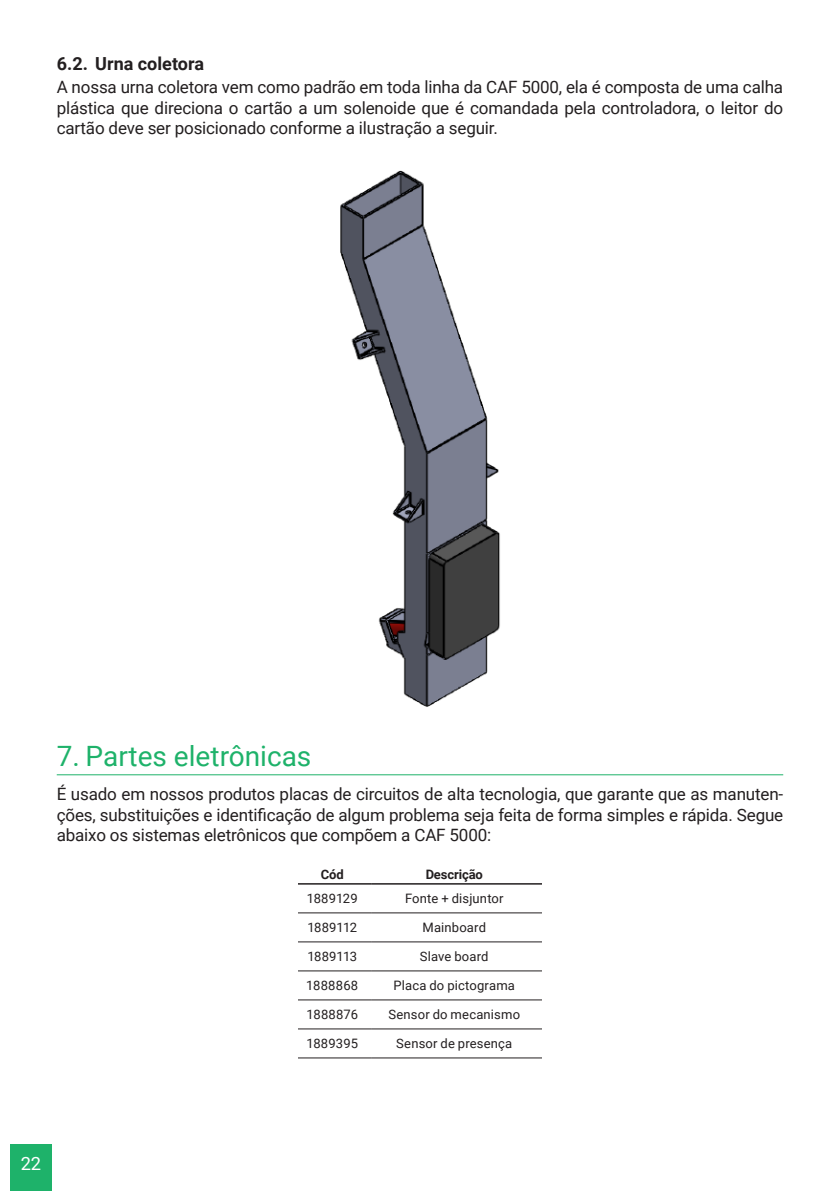
<style>
.page{position:relative;width:840px;height:1191px;background:#fff}
.page>*{position:absolute;margin:0;border:0;box-sizing:border-box;transform-origin:0 0}
.t1{font:28px "Roboto";color:#1eb26a}
.t2{font:18.2px "Roboto";color:#fff}
.t3{font:700 18px "Roboto";color:#231f20}
._0__Corpo_de_texto{font:17px/20.4px "Roboto";letter-spacing:-.01em;color:#231f20;text-align:justify}
._8__Tabela_Texto{font:13px "Roboto";letter-spacing:.015em;color:#231f20}
._8__Tabela_Texto-2{font:13px "Roboto";letter-spacing:-.02em;color:#231f20}
._9__Tabela_Título{font:700 13px "Roboto";letter-spacing:-.01em;color:#231f20}
</style>
<div class="page">
<div style="left:10px;top:1144px;width:42px;height:47px;background:#1eb26a"></div>
<hr style="left:57px;top:774px;width:725px;height:1px;background:#1eb26a">
<img style="left:340px;top:170px;width:160px;height:537px">
<hr style="left:298px;top:912px;width:73px;height:1px;background:#231f20">
<hr style="left:371px;top:912px;width:170px;height:1px;background:#231f20">
<hr style="left:298px;top:941px;width:73px;height:1px;background:#231f20">
<hr style="left:371px;top:941px;width:170px;height:1px;background:#231f20">
<hr style="left:298px;top:970px;width:73px;height:1px;background:#231f20">
<hr style="left:371px;top:970px;width:170px;height:1px;background:#231f20">
<hr style="left:298px;top:999px;width:73px;height:1px;background:#231f20">
<hr style="left:371px;top:999px;width:170px;height:1px;background:#231f20">
<hr style="left:298px;top:1028px;width:73px;height:1px;background:#231f20">
<hr style="left:371px;top:1028px;width:170px;height:1px;background:#231f20">
<hr style="left:298px;top:1057px;width:73px;height:1px;background:#231f20">
<hr style="left:371px;top:1057px;width:170px;height:1px;background:#231f20">
<hr style="left:298px;top:883px;width:73px;height:1px;background:#231f20">
<hr style="left:371px;top:883px;width:170px;height:1px;background:#231f20">
<p class="t3" style="left:57px;top:51px;width:149px">6.2. Urna coletora</p>
<p class="_0__Corpo_de_texto" style="left:57px;top:77px;width:727px">A nossa urna coletora vem como padrão em toda linha da CAF 5000, ela é composta de uma calha plástica que direciona o cartão a um solenoide que é comandada pela controladora, o leitor do cartão deve ser posicionado conforme a ilustração a seguir.</p>
<p class="t1" style="left:57px;top:736px;width:256px">7. Partes eletrônicas</p>
<p class="_0__Corpo_de_texto" style="left:57px;top:783px;width:727px">É usado em nossos produtos placas de circuitos de alta tecnologia, que garante que as manuten&shy;ções, substituições e identificação de algum problema seja feita de forma simples e rápida. Segue abaixo os sistemas eletrônicos que compõem a CAF 5000:</p>
<p class="_9__Tabela_Título" style="left:320px;top:865px;width:24px">Cód</p>
<p class="_9__Tabela_Título" style="left:425px;top:865px;width:59px">Descrição</p>
<p class="_8__Tabela_Texto" style="left:307px;top:889px;width:52px">1889129</p>
<p class="_8__Tabela_Texto" style="left:405px;top:889px;width:100px">Fonte + disjuntor</p>
<p class="_8__Tabela_Texto-2" style="left:307px;top:918px;width:51px">1889112</p>
<p class="_8__Tabela_Texto" style="left:422px;top:918px;width:65px">Mainboard</p>
<p class="_8__Tabela_Texto-2" style="left:307px;top:947px;width:51px">1889113</p>
<p class="_8__Tabela_Texto" style="left:420px;top:947px;width:70px">Slave board</p>
<p class="_8__Tabela_Texto" style="left:306px;top:976px;width:53px">1888868</p>
<p class="_8__Tabela_Texto" style="left:393px;top:976px;width:123px">Placa do pictograma</p>
<p class="_8__Tabela_Texto" style="left:306px;top:1005px;width:53px">1888876</p>
<p class="_8__Tabela_Texto" style="left:388px;top:1005px;width:133px">Sensor do mecanismo</p>
<p class="_8__Tabela_Texto" style="left:306px;top:1034px;width:53px">1889395</p>
<p class="_8__Tabela_Texto" style="left:396px;top:1034px;width:118px">Sensor de presença</p>
<p class="t2" style="left:21px;top:1151px;width:22px">22</p>
</div>
